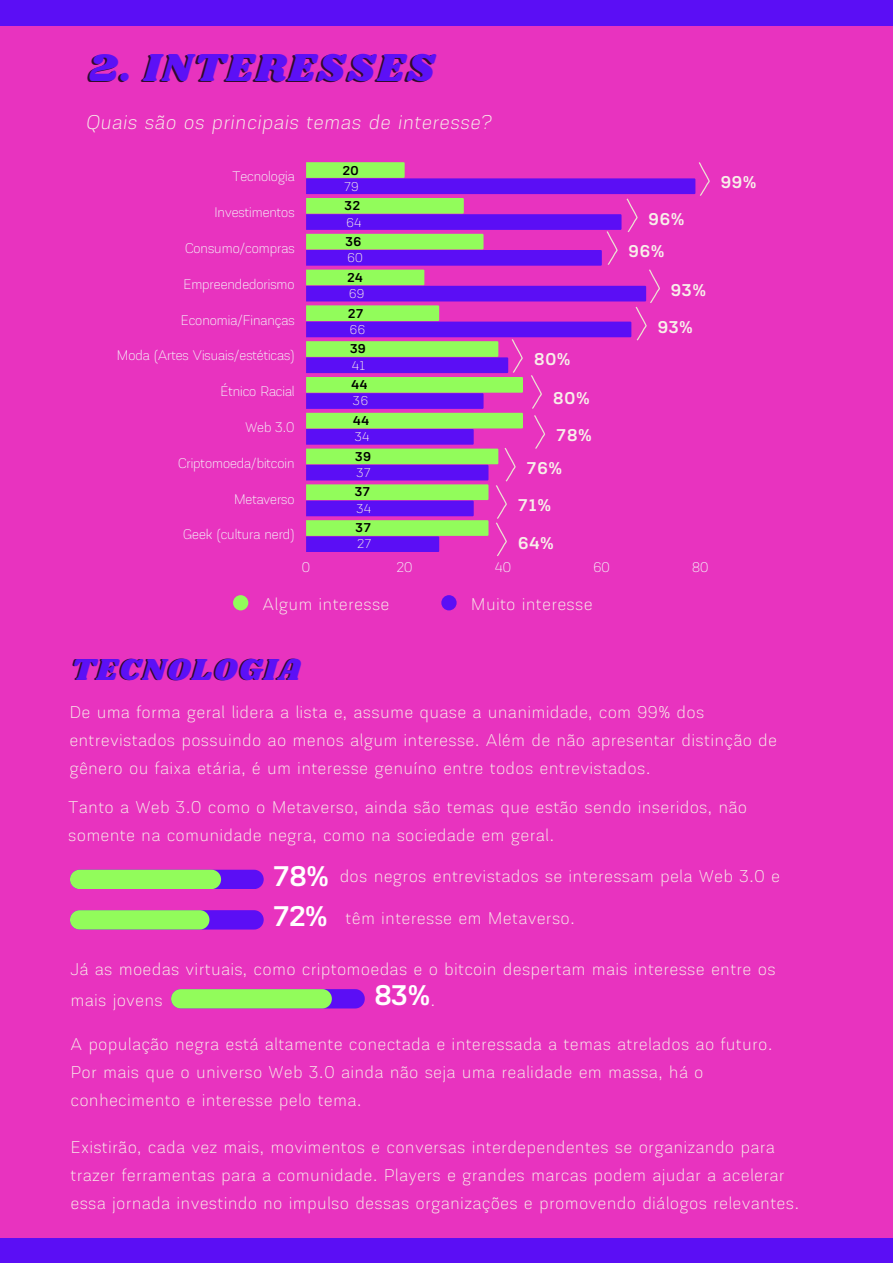
<style>
.page{position:relative;width:893px;height:1264px;background:#fff}
.page>*{position:absolute;margin:0;border:0;box-sizing:border-box;transform-origin:0 0}
.t1{font:40.5px "Shrikhand";letter-spacing:.05em;color:rgb(0 0 0/.78)}
.t2{font:31.5px "Shrikhand";letter-spacing:.05em;color:rgb(0 0 0/.78)}
.t3{font:700 30px "Akzentica 4 F Semi";color:#fff}
.t4{font:italic 21px "Akzentica 4 F Light";letter-spacing:.05em;color:#f8efea}
.t5{font:18px/28px "Akzentica 4 F Light";letter-spacing:.05em;color:#f8efea}
.t6{font:700 18px "Akzentica 4 F Semi";letter-spacing:.05em;color:#f8efea}
.t7{font:14.7px "Akzentica 4 F Light";color:#f4f0f7}
.t8{font:700 13.5px "Akzentica 4 F Semi";letter-spacing:.05em;color:#000}
.t9{font:13.5px "Akzentica 4 F Light";letter-spacing:.05em;color:#f8efea}
.s1{font-family:"Akzentica 4 F Semi";font-weight:700;font-size:30px;color:#fff}
.s2{font-family:"Akzentica 4 F Light";font-weight:400;font-size:18px;color:#f8efea}
</style>
<div class="page">
<div style="left:0;top:0;width:892px;height:1262px;background:#5b0ef5"></div>
<div style="left:0;top:26px;width:892px;height:1211px;background:#e833bf"></div>
<div style="left:233px;top:595px;width:15px;height:15px;background:#92fc5b;border-radius:50%"></div>
<div style="left:441px;top:595px;width:15px;height:15px;background:#5b0ef5;border-radius:50%"></div>
<svg style="left:306px;top:162px;width:403px;height:394px"></svg>
<svg style="left:70px;top:869px;width:194px;height:20px;background:#8abd81"></svg>
<svg style="left:70px;top:910px;width:194px;height:19px;background:#84b389"></svg>
<svg style="left:171px;top:989px;width:194px;height:19px;background:#8acd78"></svg>
<h1 class="t1" style="left:87px;top:40px;width:347px">2. INTERESSES</h1>
<p class="t4" style="left:86px;top:114px;width:406px">Quais são os principais temas de interesse?</p>
<p class="t7" style="left:232px;top:171px;width:64px">Tecnologia</p>
<p class="t7" style="left:214px;top:207px;width:82px">Investimentos</p>
<p class="t7" style="left:185px;top:243px;width:111px">Consumo/compras</p>
<p class="t7" style="left:183px;top:278px;width:113px">Empreendedorismo</p>
<p class="t7" style="left:181px;top:314px;width:115px">Economia/Finanças</p>
<p class="t7" style="left:117px;top:350px;width:179px">Moda (Artes Visuais/estéticas)</p>
<p class="t7" style="left:220px;top:386px;width:76px">Étnico Racial</p>
<p class="t7" style="left:245px;top:422px;width:51px">Web 3.0</p>
<p class="t7" style="left:178px;top:457px;width:118px">Criptomoeda/bitcoin</p>
<p class="t7" style="left:234px;top:493px;width:62px">Metaverso</p>
<p class="t7" style="left:183px;top:529px;width:113px">Geek (cultura nerd)</p>
<p class="t8" style="left:342px;top:165px;width:18px">20</p>
<p class="t9" style="left:344px;top:181px;width:16px">79</p>
<p class="t8" style="left:345px;top:201px;width:17px">32</p>
<p class="t9" style="left:346px;top:217px;width:16px">64</p>
<p class="t6" style="left:649px;top:212px;width:37px">96%</p>
<p class="t8" style="left:345px;top:237px;width:17px">36</p>
<p class="t9" style="left:347px;top:253px;width:17px">60</p>
<p class="t6" style="left:629px;top:245px;width:37px">96%</p>
<p class="t8" style="left:347px;top:272px;width:17px">24</p>
<p class="t9" style="left:349px;top:289px;width:17px">69</p>
<p class="t6" style="left:671px;top:283px;width:36px">93%</p>
<p class="t8" style="left:348px;top:308px;width:17px">27</p>
<p class="t9" style="left:350px;top:324px;width:17px">66</p>
<p class="t6" style="left:658px;top:320px;width:36px">93%</p>
<p class="t8" style="left:350px;top:344px;width:17px">39</p>
<p class="t9" style="left:352px;top:360px;width:15px">41</p>
<p class="t6" style="left:534px;top:353px;width:38px">80%</p>
<p class="t8" style="left:351px;top:379px;width:17px">44</p>
<p class="t9" style="left:353px;top:396px;width:16px">36</p>
<p class="t6" style="left:553px;top:391px;width:38px">80%</p>
<p class="t8" style="left:353px;top:415px;width:17px">44</p>
<p class="t9" style="left:355px;top:432px;width:16px">34</p>
<p class="t6" style="left:556px;top:428px;width:37px">78%</p>
<p class="t8" style="left:355px;top:451px;width:17px">39</p>
<p class="t9" style="left:356px;top:467px;width:15px">37</p>
<p class="t6" style="left:527px;top:461px;width:36px">76%</p>
<p class="t8" style="left:355px;top:487px;width:17px">37</p>
<p class="t9" style="left:356px;top:503px;width:16px">34</p>
<p class="t6" style="left:518px;top:498px;width:34px">71%</p>
<p class="t8" style="left:356px;top:522px;width:17px">37</p>
<p class="t9" style="left:357px;top:539px;width:15px">27</p>
<p class="t6" style="left:518px;top:536px;width:37px">64%</p>
<p class="t7" style="left:302px;top:561px;width:10px">0</p>
<p class="t7" style="left:397px;top:561px;width:17px">20</p>
<p class="t7" style="left:495px;top:561px;width:17px">40</p>
<p class="t7" style="left:593px;top:561px;width:18px">60</p>
<p class="t7" style="left:692px;top:561px;width:18px">80</p>
<p class="t5" style="left:263px;top:591px;width:128px">Algum interesse</p>
<p class="t5" style="left:471px;top:591px;width:123px">Muito interesse</p>
<p class="t6" style="left:721px;top:176px;width:37px">99%</p>
<h2 class="t2" style="left:70px;top:648px;width:230px">TECNOLOGIA</h2>
<p class="t5" style="left:70px;top:700px;width:708px">De uma forma geral lidera a lista e, assume quase a unanimidade, com 99% dos entrevistados possuindo ao menos algum interesse. Além de não apresentar distinção de gênero ou faixa etária, é um interesse genuíno entre todos entrevistados.</p>
<p class="t5" style="left:69px;top:795px;width:679px">Tanto a Web 3.0 como o Metaverso, ainda são temas que estão sendo inseridos, não somente na comunidade negra, como na sociedade em geral.</p>
<p class="t5" style="left:273px;top:864px;width:508px"><span class="s1">78%</span> dos negros entrevistados se interessam pela Web 3.0 e</p>
<p class="t5" style="left:273px;top:905px;width:303px"><span class="s1">72%</span> têm interesse em Metaverso.</p>
<p class="t5" style="left:71px;top:955px;width:706px;line-height:30.3px">Já as moedas virtuais, como criptomoedas e o bitcoin despertam mais interesse entre os mais jovens</p>
<h3 class="t3" style="left:374px;top:984px;width:62px">83%<span class="s2">.</span></h3>
<p class="t5" style="left:71px;top:1031px;width:703px">A população negra está altamente conectada e interessada a temas atrelados ao futuro.<br>Por mais que o universo Web 3.0 ainda não seja uma realidade em massa, há o conhecimento e interesse pelo tema.</p>
<p class="t5" style="left:71px;top:1134px;width:729px">Existirão, cada vez mais, movimentos e conversas interdependentes se organizando para trazer ferramentas para a comunidade. Players e grandes marcas podem ajudar a acelerar essa jornada investindo no impulso dessas organizações e promovendo diálogos relevantes.</p>
</div>
